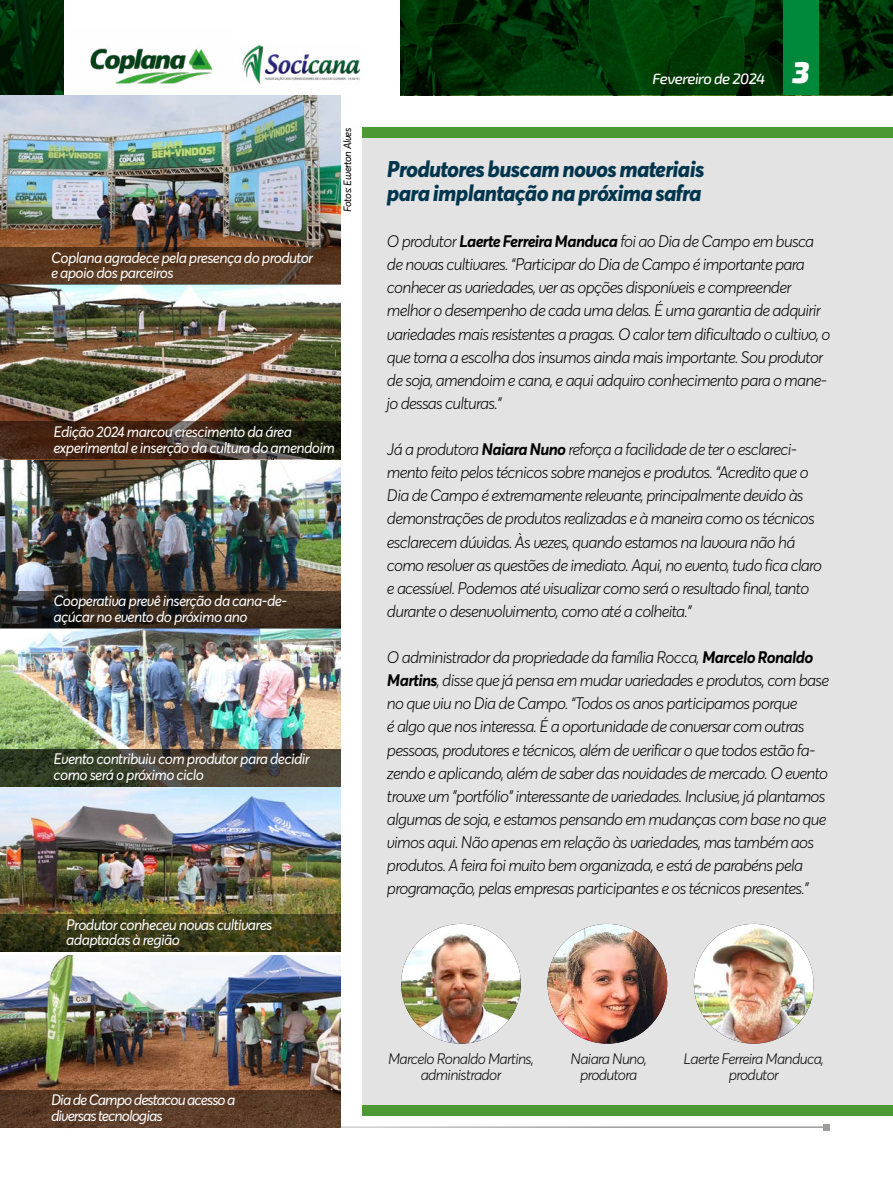
<style>
.page{position:relative;width:893px;height:1191px;background:#fff}
.page>*{position:absolute;margin:0;border:0;box-sizing:border-box;transform-origin:0 0}
.t1{font:italic 800 22.5px/24px "Averta";letter-spacing:-.03em;color:#00354e}
.t2{font:italic 300 16.5px/23.1px "Averta";letter-spacing:-.04em;color:#000}
.t3{font:italic 15px/15.6px "Averta PE";letter-spacing:-.04em;color:#fff}
.t4{font:italic 300 15px/15.6px "Averta";letter-spacing:-.04em;color:#000;text-align:center}
.t5{font:italic 15px/15.6px "Averta PE";letter-spacing:-.06em;color:#fff}
.t6{font:italic 500 15px "Exo 2";letter-spacing:-.04em;color:#fff}
.t7{font:italic 10.5px "Averta";letter-spacing:-.04em;color:#000}
.s1{font-weight:900;font-size:30px}
.s2{font-weight:700}
</style>
<div class="page">
<img style="left:400px;top:0;width:493px;height:95px">
<img style="left:1px;top:0;width:63px;height:95px">
<div style="left:783px;top:0;width:36px;height:95px;background:#00893a"></div>
<hr style="left:67px;top:1126px;width:759px;height:2px;background:#9d9d9c">
<svg style="left:823px;top:1124px;width:6px;height:6px"></svg>
<img style="left:242px;top:45px;width:119px;height:39px">
<img style="left:90px;top:48px;width:123px;height:36px">
<hr style="left:0;top:0;width:1px;height:95px;background:#00893a">
<img style="left:0;top:95px;width:341px;height:496px">
<div style="left:362px;top:133px;width:531px;height:972px;background:#e3e3e3"></div>
<div style="left:362px;top:128px;width:531px;height:10px;background:#4b9834"></div>
<div style="left:362px;top:1105px;width:531px;height:11px;background:#4b9834"></div>
<img style="left:0;top:628px;width:341px;height:324px">
<img style="left:0;top:955px;width:341px;height:135px">
<img style="left:694px;top:924px;width:120px;height:119px;border-radius:60px">
<img style="left:547px;top:924px;width:120px;height:119px;border-radius:60px">
<img style="left:401px;top:924px;width:120px;height:119px;border-radius:60px">
<svg style="left:0;top:749px;width:341px;height:37px;background:#404030"></svg>
<svg style="left:0;top:591px;width:341px;height:37px;background:#31261d"></svg>
<svg style="left:0;top:914px;width:341px;height:37px;background:#3c3c18"></svg>
<svg style="left:0;top:1090px;width:341px;height:37px;background:#5a3c28"></svg>
<svg style="left:0;top:422px;width:341px;height:37px;background:#392618"></svg>
<svg style="left:0;top:247px;width:341px;height:37px;background:#573720"></svg>
<p class="t3" style="left:51px;top:250px;width:264px">Coplana agradece pela presença do produtor e apoio dos parceiros</p>
<p class="t7" style="left:340px;top:212px;width:86px;rotate:-90deg">Fotos: Ewerton Alves</p>
<p class="t3" style="left:53px;top:424px;width:283px">Edição 2024 marcou crescimento da área experimental e inserção da cultura do amendoim</p>
<p class="t3" style="left:53px;top:593px;width:235px">Cooperativa prevê inserção da cana-de&shy;açúcar no evento do próximo ano</p>
<p class="t3" style="left:53px;top:751px;width:258px">Evento contribuiu com produtor para decidir como será o próximo ciclo</p>
<p class="t3" style="left:66px;top:916px;width:208px">Produtor conheceu novas cultivares adaptadas à região</p>
<p class="t6" style="left:653px;top:70px;width:158px">Fevereiro de 2024 <span class="s1">3</span></p>
<h1 class="t1" style="left:387px;top:157px;width:319px">Produtores buscam novos materiais para implantação na próxima safra</h1>
<p class="t2" style="left:387px;top:230px;width:445px">O produtor <span class="s2">Laerte Ferreira Manduca</span> foi ao Dia de Campo em busca de novas cultivares. “Participar do Dia de Campo é importante para conhecer as variedades, ver as opções disponíveis e compreender melhor o desempenho de cada uma delas. É uma garantia de adquirir variedades mais resistentes a pragas. O calor tem dificultado o cultivo, o que torna a escolha dos insumos ainda mais importante. Sou produtor de soja, amendoim e cana, e aqui adquiro conhecimento para o mane&shy;jo dessas culturas.”</p>
<p class="t2" style="left:387px;top:438px;width:437px">Já a produtora <span class="s2">Naiara Nuno</span> reforça a facilidade de ter o esclareci&shy;mento feito pelos técnicos sobre manejos e produtos. “Acredito que o Dia de Campo é extremamente relevante, principalmente devido às demonstrações de produtos realizadas e à maneira como os técnicos esclarecem dúvidas. Às vezes, quando estamos na lavoura não há como resolver as questões de imediato. Aqui, no evento, tudo fica claro e acessível. Podemos até visualizar como será o resultado final, tanto durante o desenvolvimento, como até a colheita.”</p>
<p class="t2" style="left:387px;top:645px;width:444px">O administrador da propriedade da família Rocca, <span class="s2">Marcelo Ronaldo Martins</span>, disse que já pensa em mudar variedades e produtos, com base no que viu no Dia de Campo. “Todos os anos participamos porque<br>é algo que nos interessa. É a oportunidade de conversar com outras pessoas, produtores e técnicos, além de verificar o que todos estão fa&shy;zendo e aplicando, além de saber das novidades de mercado. O evento trouxe um "portfólio" interessante de variedades. Inclusive, já plantamos algumas de soja, e estamos pensando em mudanças com base no que vimos aqui. Não apenas em relação às variedades, mas também aos produtos. A feira foi muito bem organizada, e está de parabéns pela programação, pelas empresas participantes e os técnicos presentes.”</p>
<p class="t5" style="left:51px;top:1092px;width:186px">Dia de Campo destacou acesso a diversas tecnologias</p>
<p class="t4" style="left:388px;top:1050px;width:147px">Marcelo Ronaldo Martins, administrador</p>
<p class="t4" style="left:571px;top:1050px;width:78px">Naiara Nuno, produtora</p>
<p class="t4" style="left:683px;top:1050px;width:142px">Laerte Ferreira Manduca, produtor</p>
</div>
